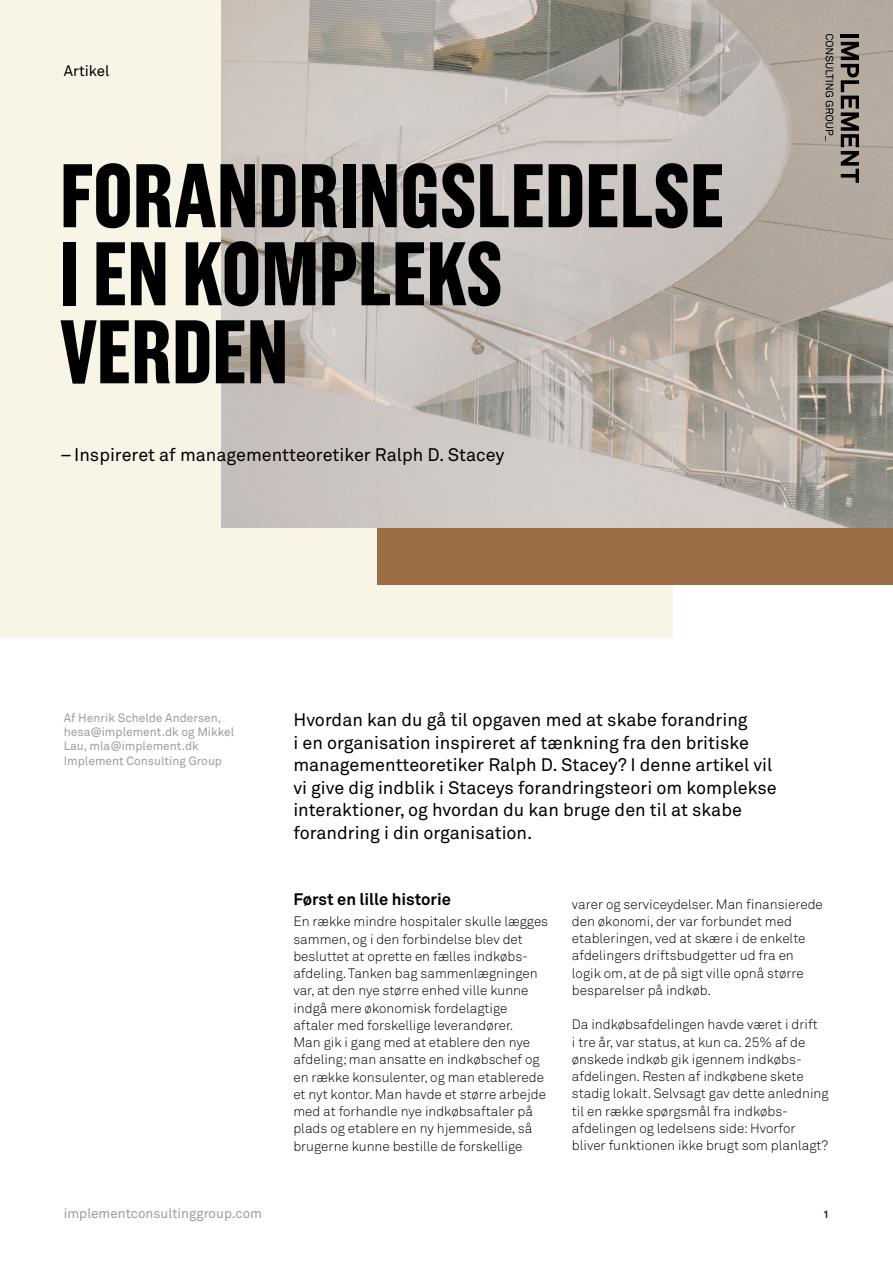
<style>
.page{position:relative;width:893px;height:1263px;background:#fff}
.page>*{position:absolute;margin:0;border:0;box-sizing:border-box;transform-origin:0 0}
.t1{font:700 90px/78px "Grotzec Cond";color:#000}
.t2{font:18px/22.5px "Akkurat Pro";color:#000}
.t3{font:700 16.5px "Akkurat Pro";color:#000}
.t4{font:15px "Akkurat Pro";color:#000}
.t5{font:13.5px/17.2px "Akkurat Light Pro";color:#000}
.t6{font:13.5px "Akkurat Pro";color:#9d9d9c}
.t7{font:12px/14.4px "Akkurat Pro";color:#9d9d9c}
.t8{font:700 10.5px "Akkurat Pro";color:#1f2023}
</style>
<div class="page">
<div style="left:0;top:0;width:672px;height:638px;background:#f8f5e7"></div>
<div style="left:377px;top:404px;width:516px;height:181px;background:#9a6e45"></div>
<img style="left:221px;top:0;width:672px;height:527px">
<svg style="left:825px;top:34px;width:8px;height:107px"></svg>
<hr style="left:841px;top:34px;width:18px;height:4px;background:#000">
<svg style="left:841px;top:42px;width:18px;height:141px;background:#5b5651"></svg>
<p class="t4" style="left:64px;top:62px;width:47px">Artikel</p>
<h1 class="t1" style="left:60px;top:154px;width:666px">FORANDRINGSLEDELSE<br>I EN KOMPLEKS<br>VERDEN</h1>
<h2 class="t2" style="left:60px;top:444px;width:446px">–Inspireret af managementteoretiker Ralph D. Stacey</h2>
<p class="t7" style="left:64px;top:711px;width:172px">Af Henrik Schelde Andersen, hesa@implement.dk og Mikkel<br>Lau, mla@implement.dk<br>Implement Consulting Group</p>
<p class="t2" style="left:293px;top:709px;width:485px">Hvordan kan du gå til opgaven med at skabe forandring<br>i en organisation inspireret af tænkning fra den britiske managementteoretiker Ralph D. Stacey? I denne artikel vil vi give dig indblik i Staceys forandringsteori om komplekse interaktioner, og hvordan du kan bruge den til at skabe forandring i din organisation.</p>
<p class="t3" style="left:293px;top:889px;width:159px">Først en lille historie</p>
<p class="t5" style="left:293px;top:913px;width:256px">En række mindre hospitaler skulle lægges sammen, og i den forbindelse blev det besluttet at oprette en fælles indkøbs&shy;afdeling. Tanken bag sammenlægningen var, at den nye større enhed ville kunne indgå mere økonomisk fordelagtige aftaler med forskellige leverandører.<br>Man gik i gang med at etablere den nye afdeling; man ansatte en indkøbschef og en række konsulenter, og man etablerede et nyt kontor. Man havde et større arbejde med at forhandle nye indkøbsaftaler på plads og etablere en ny hjemmeside, så brugerne kunne bestille de forskellige</p>
<p class="t5" style="left:572px;top:895px;width:252px">varer og serviceydelser. Man finansierede den økonomi, der var forbundet med etableringen, ved at skære i de enkelte afdelingers driftsbudgetter ud fra en logik om, at de på sigt ville opnå større besparelser på indkøb.</p>
<p class="t5" style="left:572px;top:1016px;width:258px">Da indkøbsafdelingen havde været i drift<br>i tre år, var status, at kun ca. 25% af de ønskede indkøb gik igennem indkøbs&shy;afdelingen. Resten af indkøbene skete stadig lokalt. Selvsagt gav dette anledning til en række spørgsmål fra indkøbs&shy;afdelingen og ledelsens side: Hvorfor bliver funktionen ikke brugt som planlagt?</p>
<p class="t6" style="left:64px;top:1206px;width:200px">implementconsultinggroup.com</p>
<p class="t8" style="left:823px;top:1208px;width:7px">1</p>
</div>
